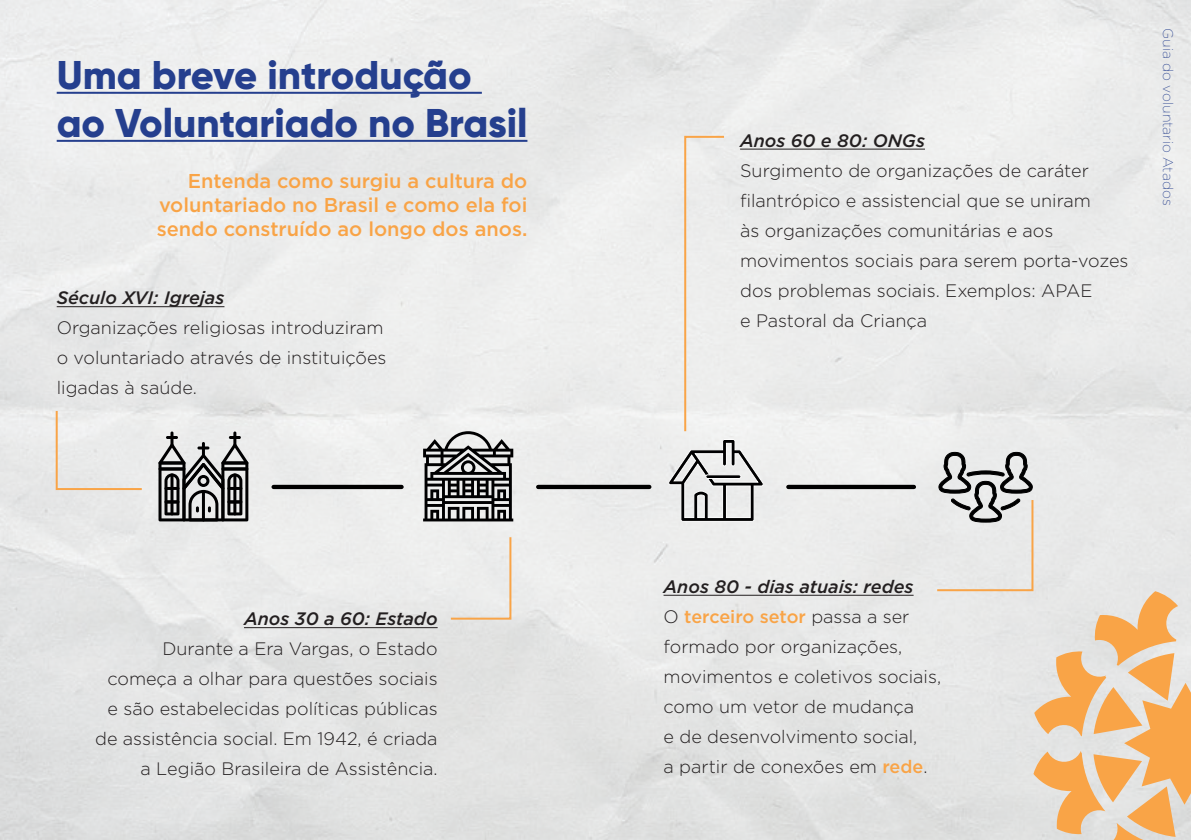
<style>
.page{position:relative;width:1191px;height:840px;background:#fff}
.page>*{position:absolute;margin:0;border:0;box-sizing:border-box;transform-origin:0 0}
.t1{font:800 40px/48px "Gilroy";color:#253f8e}
.t2{font:500 20px/24px "Gotham";color:#f9a447;text-align:justify}
.t3{font:300 18px/30px "Gotham";color:#231f20}
.t4{font:italic 500 18px "Gotham";color:#231f20}
.t5{font:200 14px "Gotham";color:#253f8e}
.s1{font-weight:500;font-style:italic}
.s2{font-weight:500;color:#f9a447}
</style>
<div class="page">
<img style="left:0;top:0;width:1191px;height:839px">
<hr style="left:57px;top:92px;width:425px;height:2px;background:#253f8e">
<hr style="left:57px;top:140px;width:470px;height:2px;background:#253f8e">
<hr style="left:170px;top:431px;width:3px;height:15px;background:#000001">
<hr style="left:233px;top:431px;width:3px;height:15px;background:#000001">
<svg style="left:158px;top:436px;width:90px;height:85px;background:#868787"></svg>
<svg style="left:668px;top:439px;width:95px;height:82px"></svg>
<div style="left:705px;top:474px;width:36px;height:4px;border:1px solid #fff;border-radius:2px"></div>
<svg style="left:423px;top:431px;width:90px;height:90px;background:#787878"></svg>
<div style="left:273px;top:484px;width:128px;height:5px;background:#000"></div>
<div style="left:538px;top:484px;width:111px;height:5px;background:#000"></div>
<div style="left:788px;top:484px;width:126px;height:5px;background:#000"></div>
<hr style="left:57px;top:306px;width:167px;height:1px;background:#231f20">
<hr style="left:244px;top:627px;width:193px;height:1px;background:#231f20">
<svg style="left:55px;top:409px;width:89px;height:82px;background:#ebe7e3"></svg>
<svg style="left:449px;top:535px;width:63px;height:85px;background:#ece8e2"></svg>
<svg style="left:683px;top:135px;width:43px;height:298px"></svg>
<hr style="left:740px;top:149px;width:185px;height:1px;background:#231f20">
<hr style="left:663px;top:594px;width:250px;height:1px;background:#231f20">
<svg style="left:935px;top:452px;width:256px;height:387px;background:#e5d6c5"></svg>
<h1 class="t1" style="left:57px;top:50px;width:472px">Uma breve introdução ao Voluntariado no Brasil</h1>
<p class="t2" style="left:157px;top:169px;width:372px;text-indent:31px">Entenda como surgiu a cultura do voluntariado no Brasil e como ela foi sendo construído ao longo dos anos.</p>
<p class="t4" style="left:57px;top:286px;width:169px">Século XVI: Igrejas</p>
<p class="t3" style="left:57px;top:312px;width:331px">Organizações religiosas introduziram o voluntariado através de instituições ligadas à saúde.</p>
<p class="t4" style="left:244px;top:606px;width:195px">Anos 30 a 60: Estado</p>
<p class="t3" style="left:95px;top:633px;width:344px;text-align:right">Durante a Era Vargas, o Estado começa a olhar para questões sociais e são estabelecidas políticas públicas de assistência social. Em 1942, é criada a Legião Brasileira de Assistência.</p>
<p class="t4" style="left:740px;top:128px;width:186px">Anos 60 e 80: ONGs</p>
<p class="t3" style="left:740px;top:155px;width:390px">Surgimento de organizações de caráter filantrópico e assistencial que se uniram<br>às organizações comunitárias e aos movimentos sociais para serem porta-vozes dos problemas sociais. Exemplos: APAE<br>e Pastoral da Criança</p>
<p class="t5" style="left:1176px;top:28px;width:178px;rotate:90deg">Guia do voluntario Atados</p>
<p class="t3" style="left:663px;top:570px;width:279px"><span class="s1">Anos 80 - dias atuais: redes<br></span>O <span class="s2">terceiro setor</span> passa a ser formado por organizações, movimentos e coletivos sociais, como um vetor de mudança<br>e de desenvolvimento social,<br>a partir de conexões em <span class="s2">rede</span>.</p>
</div>
